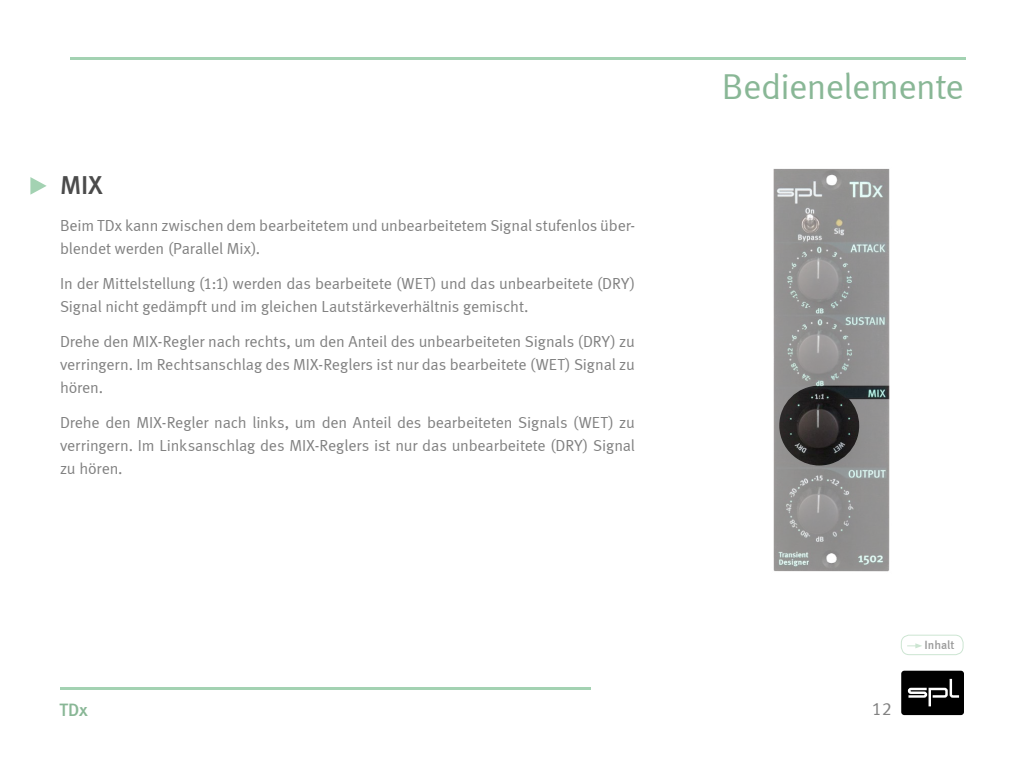
<style>
.page{position:relative;width:1024px;height:768px;background:#fff}
.page>*{position:absolute;margin:0;border:0;box-sizing:border-box;transform-origin:0 0}
.t1{font:36px "Meta Normal";letter-spacing:-.015em;color:#89b796}
.t2{font:26px "Meta Medium LF";color:#4b4b4b}
.t3{font:18px "Meta Medium LF";color:#89b796}
.t4{font:18px "Meta Normal LF";color:#818181}
.t5{font:16px/23px "Meta Normal LF";letter-spacing:-.01em;color:#818181}
.t6{font:12px "Meta Medium LF";color:#9b9b9b}
</style>
<div class="page">
<hr style="left:60px;top:687px;width:531px;height:3px;background:#a3d2b2">
<hr style="left:71px;top:57px;width:895px;height:3px;background:#a3d2b2">
<div style="left:901px;top:671px;width:63px;height:44px;background:#000;border-radius:3px"></div>
<svg style="left:907px;top:678px;width:53px;height:29px"></svg>
<svg style="left:907px;top:643px;width:15px;height:5px"></svg>
<div style="left:901px;top:635px;width:63px;height:20px;border:1px solid #cce5d2;border-radius:8px"></div>
<svg style="left:30px;top:177px;width:17px;height:18px"></svg>
<svg style="left:773px;top:169px;width:117px;height:403px;background:#8b8b8b"></svg>
<h2 class="t2" style="left:60px;top:170px;width:44px">MIX</h2>
<p class="t5" style="left:60px;top:214px;width:577px">Beim TDx kann zwischen dem bearbeitetem und unbearbeitetem Signal stufenlos über&shy;blendet werden (Parallel Mix).</p>
<p class="t5" style="left:60px;top:272px;width:577px">In der Mittelstellung (1:1) werden das bearbeitete (WET) und das unbearbeitete (DRY)<br>Signal nicht gedämpft und im gleichen Lautstärkeverhältnis gemischt.</p>
<p class="t5" style="left:60px;top:330px;width:577px;text-align:justify">Drehe den MIX-Regler nach rechts, um den Anteil des unbearbeiteten Signals (DRY) zu verringern. Im Rechtsanschlag des MIX-Reglers ist nur das bearbeitete (WET) Signal zu hören.</p>
<p class="t5" style="left:60px;top:411px;width:577px;text-align:justify">Drehe den MIX-Regler nach links, um den Anteil des bearbeiteten Signals (WET) zu verringern. Im Linksanschlag des MIX-Reglers ist nur das unbearbeitete (DRY) Signal zu hören.</p>
<h1 class="t1" style="left:722px;top:65px;width:244px">Bedienelemente</h1>
<p class="t6" style="left:925px;top:638px;width:31px">Inhalt</p>
<p class="t3" style="left:59px;top:699px;width:30px">TDx</p>
<p class="t4" style="left:872px;top:699px;width:22px">12</p>
</div>
